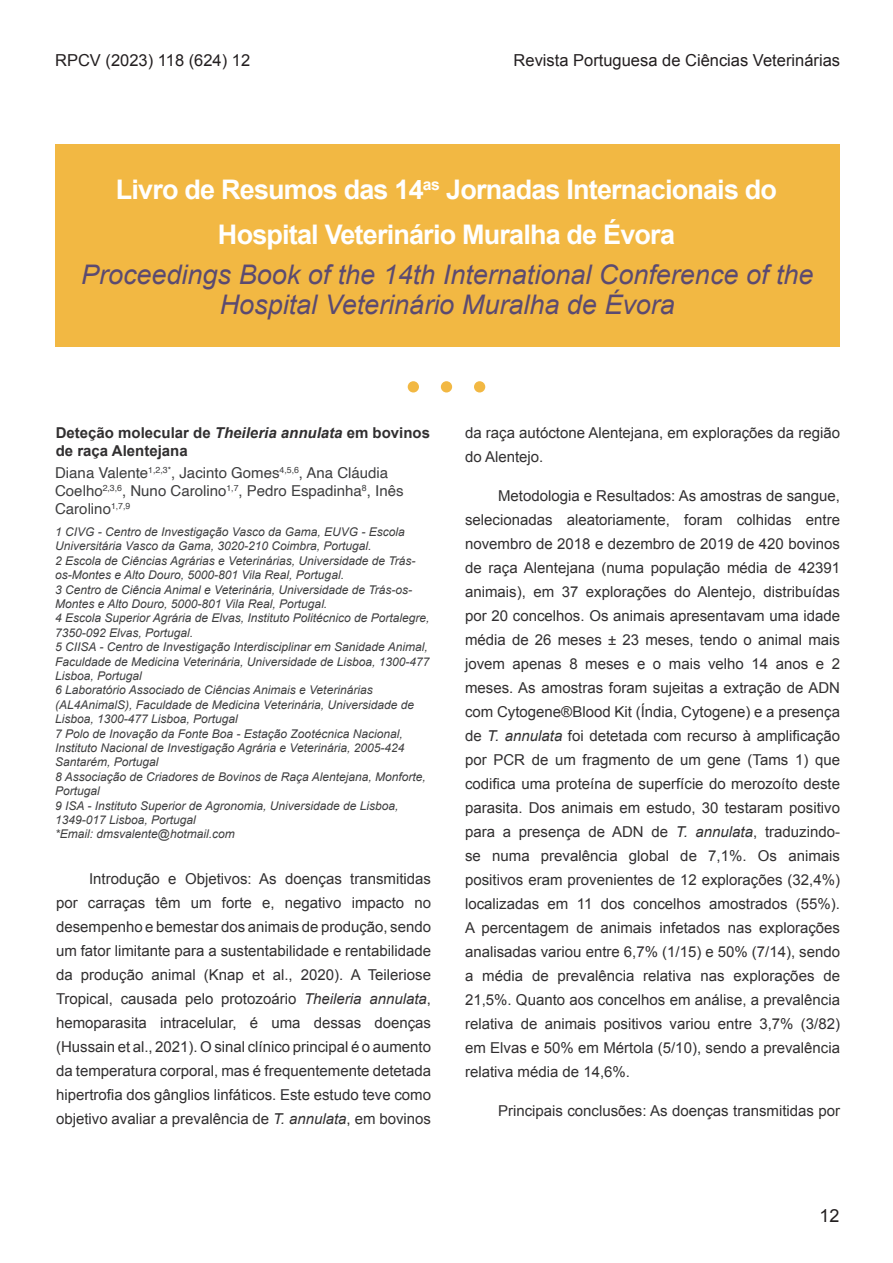
<style>
.page{position:relative;width:893px;height:1263px;background:#fff}
.page>*{position:absolute;margin:0;border:0;box-sizing:border-box;transform-origin:0 0}
.Title_in_PT{font:italic 27px/29.7px "Arial";color:#5b4a71;text-align:center}
.Titles_in_ENG{font:700 27px/45px "Arial";letter-spacing:-.03em;color:#fff;text-align:center}
.t1{font:18px "Arial";color:#231f20}
.Cabeçalho{font:16.5px "Arial";color:#231f20}
.Corpo_artigos_2{font:15px/24px "Arial";color:#312f30;text-align:justify}
.Paragraph_Style_4{font:15px/18px "Helvetica";color:#3e3e3f}
.Titles_in_ENG-2{font:700 15px/18px "Arial";color:#312f30}
.Normal_text{font:italic 12px/14.4px "Arial";color:#3e3e3f}
.s1{font-style:italic}
</style>
<div class="page">
<div style="left:55px;top:144px;width:785px;height:203px;background:#f2b843"></div>
<div style="left:408px;top:381px;width:11px;height:11px;background:#f2b843;border-radius:50%"></div>
<div style="left:441px;top:381px;width:11px;height:11px;background:#f2b843;border-radius:50%"></div>
<div style="left:474px;top:381px;width:11px;height:11px;background:#f2b843;border-radius:50%"></div>
<p class="Cabeçalho" style="left:55px;top:49px;width:197px">RPCV (2023) 118 (624) 12</p>
<p class="Cabeçalho" style="left:514px;top:49px;width:328px">Revista Portuguesa de Ciências Veterinárias</p>
<p class="Titles_in_ENG" style="left:116px;top:168px;width:663px">Livro de Resumos das 14<sup>as</sup> Jornadas Internacionais do<br>Hospital Veterinário Muralha de Évora</p>
<p class="Title_in_PT" style="left:81px;top:260px;width:734px">Proceedings Book of the 14th International Conference of the<br>Hospital Veterinário Muralha de Évora</p>
<p class="Titles_in_ENG-2" style="left:56px;top:424px;width:376px">Deteção molecular de <span class="s1">Theileria annulata</span> em bovinos de raça Alentejana</p>
<p class="Paragraph_Style_4" style="left:55px;top:464px;width:350px">Diana Valente<sup>1,2,3*</sup>, Jacinto Gomes<sup>4,5,6</sup>, Ana Cláudia<br>Coelho<sup>2,3,6</sup>, Nuno Carolino<sup>1,7</sup>, Pedro Espadinha<sup>8</sup>, Inês<br>Carolino<sup>1,7,9</sup></p>
<p class="Normal_text" style="left:55px;top:525px;width:351px">1 CIVG - Centro de Investigação Vasco da Gama, EUVG - Escola<br>Universitária Vasco da Gama, 3020-210 Coimbra, Portugal.</p>
<p class="Normal_text" style="left:55px;top:553px;width:362px">2 Escola de Ciências Agrárias e Veterinárias, Universidade de Trás&shy;os-Montes e Alto Douro, 5000-801 Vila Real, Portugal.</p>
<p class="Normal_text" style="left:55px;top:582px;width:359px">3 Centro de Ciência Animal e Veterinária, Universidade de Trás-os-<br>Montes e Alto Douro, 5000-801 Vila Real, Portugal.</p>
<p class="Normal_text" style="left:55px;top:611px;width:376px">4 Escola Superior Agrária de Elvas, Instituto Politécnico de Portalegre,<br>7350-092 Elvas, Portugal.</p>
<p class="Normal_text" style="left:55px;top:640px;width:376px">5 CIISA - Centro de Investigação Interdisciplinar em Sanidade Animal,<br>Faculdade de Medicina Veterinária, Universidade de Lisboa, 1300-477<br>Lisboa, Portugal</p>
<p class="Normal_text" style="left:55px;top:683px;width:361px">6 Laboratório Associado de Ciências Animais e Veterinárias (AL4AnimalS), Faculdade de Medicina Veterinária, Universidade de<br>Lisboa, 1300-477 Lisboa, Portugal</p>
<p class="Normal_text" style="left:55px;top:726px;width:351px">7 Polo de Inovação da Fonte Boa - Estação Zootécnica Nacional,<br>Instituto Nacional de Investigação Agrária e Veterinária, 2005-424<br>Santarém, Portugal</p>
<p class="Normal_text" style="left:55px;top:769px;width:372px">8 Associação de Criadores de Bovinos de Raça Alentejana, Monforte,<br>Portugal</p>
<p class="Normal_text" style="left:55px;top:798px;width:345px">9 ISA - Instituto Superior de Agronomia, Universidade de Lisboa,<br>1349-017 Lisboa, Portugal</p>
<p class="Normal_text" style="left:55px;top:827px;width:181px">*Email: dmsvalente@hotmail.com</p>
<p class="Corpo_artigos_2" style="left:56px;top:867px;width:377px;text-indent:33px">Introdução e Objetivos: As doenças transmitidas por carraças têm um forte e, negativo impacto no desempenho e bemestar dos animais de produção, sendo um fator limitante para a sustentabilidade e rentabilidade da produção animal (Knap et al., 2020). A Teileriose Tropical, causada pelo protozoário <span class="s1">Theileria annulata</span>, hemoparasita intracelular, é uma dessas doenças (Hussain et al., 2021). O sinal clínico principal é o aumento da temperatura corporal, mas é frequentemente detetada hipertrofia dos gânglios linfáticos. Este estudo teve como objetivo avaliar a prevalência de <span class="s1">T. annulata</span>, em bovinos</p>
<p class="Corpo_artigos_2" style="left:465px;top:421px;width:377px">da raça autóctone Alentejana, em explorações da região do Alentejo.</p>
<p class="Corpo_artigos_2" style="left:465px;top:484px;width:377px;text-indent:33px">Metodologia e Resultados: As amostras de sangue, selecionadas aleatoriamente, foram colhidas entre novembro de 2018 e dezembro de 2019 de 420 bovinos de raça Alentejana (numa população média de 42391 animais), em 37 explorações do Alentejo, distribuídas por 20 concelhos. Os animais apresentavam uma idade média de 26 meses ± 23 meses, tendo o animal mais jovem apenas 8 meses e o mais velho 14 anos e 2 meses. As amostras foram sujeitas a extração de ADN com Cytogene®Blood Kit (Índia, Cytogene) e a presença de <span class="s1">T. annulata</span> foi detetada com recurso à amplificação por PCR de um fragmento de um gene (Tams 1) que codifica uma proteína de superfície do merozoíto deste parasita. Dos animais em estudo, 30 testaram positivo para a presença de ADN de <span class="s1">T. annulata</span>, traduzindo&shy;se numa prevalência global de 7,1%. Os animais positivos eram provenientes de 12 explorações (32,4%) localizadas em 11 dos concelhos amostrados (55%).<br>A percentagem de animais infetados nas explorações analisadas variou entre 6,7% (1/15) e 50% (7/14), sendo a média de prevalência relativa nas explorações de 21,5%. Quanto aos concelhos em análise, a prevalência relativa de animais positivos variou entre 3,7% (3/82) em Elvas e 50% em Mértola (5/10), sendo a prevalência relativa média de 14,6%.</p>
<p class="Corpo_artigos_2" style="left:498px;top:1099px;width:344px">Principais conclusões: As doenças transmitidas por</p>
<p class="t1" style="left:819px;top:1204px;width:22px">12</p>
</div>
